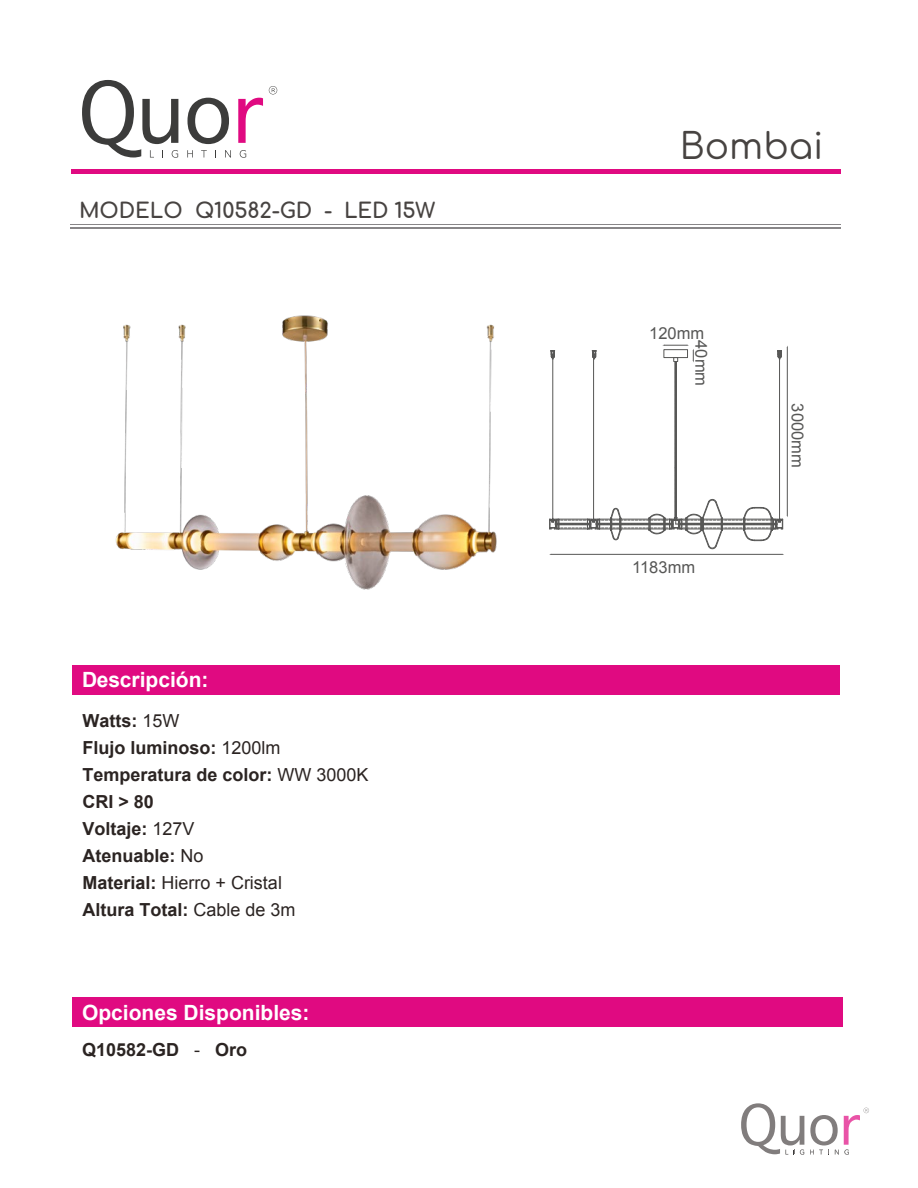
<style>
.page{position:relative;width:918px;height:1188px;background:#fff}
.page>*{position:absolute;margin:0;border:0;box-sizing:border-box;transform-origin:0 0}
.t1{font:36px "Comfortaa";color:#474341}
.t2{font:700 21px "Arial";color:#fff}
.t3{font:700 21px "Comfortaa";letter-spacing:-.005em;color:#474341}
.t4{font:700 18px/27px "Arial";color:#2b2422}
.t5{font:16.5px "Arial";color:#575756}
.s1{font-weight:400}
.s2{color:#2c2422}
</style>
<div class="page">
<div style="left:71px;top:169px;width:770px;height:5px;background:#e00a81"></div>
<hr style="left:71px;top:227px;width:770px;height:2px;background:#888688">
<hr style="left:71px;top:225px;width:770px;height:1px;background:#888688">
<div style="left:72px;top:665px;width:768px;height:29px;background:#e00a81"></div>
<svg style="left:238px;top:98px;width:25px;height:45px"></svg>
<svg style="left:187px;top:98px;width:42px;height:46px"></svg>
<svg style="left:82px;top:80px;width:96px;height:78px"></svg>
<svg style="left:187px;top:150px;width:6px;height:8px"></svg>
<svg style="left:201px;top:150px;width:6px;height:7px"></svg>
<svg style="left:225px;top:150px;width:6px;height:8px"></svg>
<svg style="left:240px;top:150px;width:6px;height:8px"></svg>
<svg style="left:269px;top:86px;width:8px;height:8px"></svg>
<div style="left:72px;top:998px;width:771px;height:29px;background:#e00a81"></div>
<svg style="left:741px;top:1103px;width:63px;height:52px"></svg>
<svg style="left:810px;top:1108px;width:59px;height:47px"></svg>
<svg style="left:549px;top:345px;width:239px;height:210px"></svg>
<img style="left:77px;top:315px;width:461px;height:380px">
<p class="t3" style="left:79px;top:192px;width:358px">MODELO Q10582-GD - LED 15W</p>
<p class="t2" style="left:82px;top:666px;width:128px">Descripción:</p>
<p class="t4" style="left:82px;top:708px;width:288px">Watts: <span class="s1">15W<br></span>Flujo luminoso: <span class="s1">1200lm<br></span>Temperatura de color: <span class="s1">WW 3000K<br></span><span class="s2">CRI &gt; 80<br></span>Voltaje: <span class="s1">127V<br></span>Atenuable: <span class="s1">No<br></span>Material: <span class="s1">Hierro + Cristal<br></span>Altura Total: <span class="s1">Cable de 3m</span></p>
<p class="t2" style="left:82px;top:999px;width:229px">Opciones Disponibles:</p>
<p class="t4" style="left:82px;top:1036px;width:167px">Q10582-GD <span class="s1">-</span> Oro</p>
<h1 class="t1" style="left:680px;top:113px;width:145px">Bombai</h1>
<p class="t5" style="left:649px;top:322px;width:57px">120mm</p>
<p class="t5" style="left:712px;top:340px;width:47px;rotate:90deg">40mm</p>
<p class="t5" style="left:632px;top:556px;width:64px">1183mm</p>
<p class="t5" style="left:809px;top:403px;width:66px;rotate:90deg">3000mm</p>
</div>
